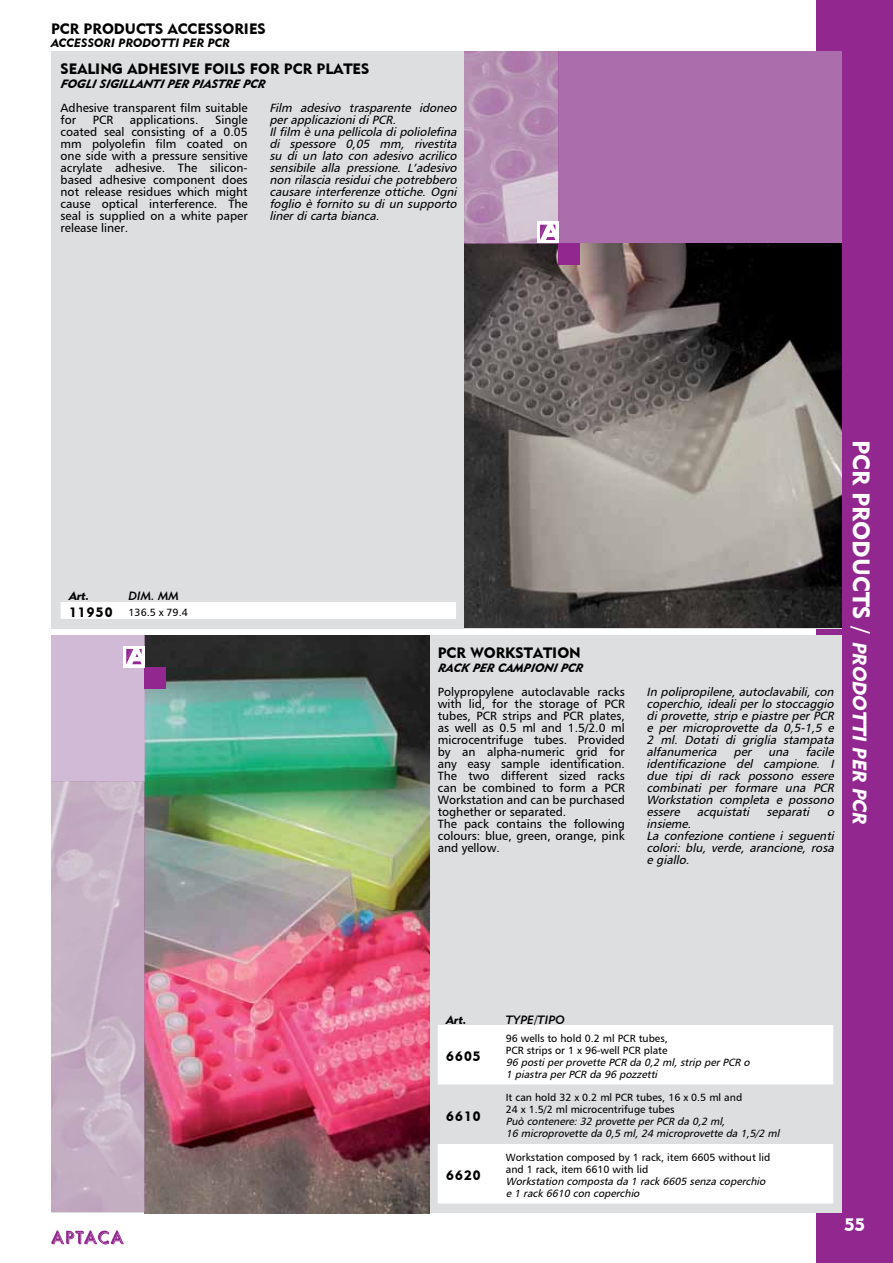
<style>
.page{position:relative;width:893px;height:1263px;background:#fff}
.page>*{position:absolute;margin:0;border:0;box-sizing:border-box;transform-origin:0 0}
.t1{font:italic 19.5px "Geometric 415 BT Black A";color:#fff}
.t2{font:18px "Geometric 415 BT Black A";color:#fff}
.t3{font:15px "Geometric 415 BT Black A";color:#000}
.t4{font:13.5px "Geometric 415 BT Black A";letter-spacing:.08em;color:#000}
.t5{font:italic 12px/12px "Humanist 777 BT Roman B";color:#000}
.t6{font:12px/12px "Humanist 777 BT Roman B";color:#000}
.t7{font:italic 12px "Geometric 415 BT Black Italic A";color:#000}
.t8{font:12px "Geometric 415 BT Black Italic A";color:#000}
.t9{font:12px "Geometric 415 BT Medium Italic A";color:#000}
.t10{font:italic 10.5px/12px "Humanist 777 BT Roman B";color:#000}
.t11{font:10.5px/12px "Humanist 777 BT Roman B";color:#000}
.s1{font-family:"Geometric 415 BT Black A";font-size:13.5px}
.s2{font-style:normal;font-size:24px}
</style>
<div class="page">
<div style="left:817px;top:0;width:76px;height:1263px;background:#92278f"></div>
<svg style="left:51px;top:1230px;width:73px;height:14px"></svg>
<div style="left:51px;top:51px;width:791px;height:577px;background:#dddee0"></div>
<div style="left:51px;top:635px;width:791px;height:577px;background:#dddee0"></div>
<img style="left:145px;top:635px;width:284px;height:578px">
<img style="left:465px;top:243px;width:377px;height:385px">
<div style="left:558px;top:51px;width:284px;height:192px;background:#ab6dac"></div>
<div style="left:61px;top:602px;width:395px;height:17px;background:#fff"></div>
<svg style="left:438px;top:1025px;width:395px;height:178px;fill:#fff"></svg>
<div style="left:558px;top:243px;width:22px;height:21px;background:#92278f"></div>
<svg style="left:465px;top:51px;width:93px;height:192px;background:#bb98b8"></svg>
<div style="left:145px;top:667px;width:21px;height:22px;background:#92278f"></div>
<svg style="left:51px;top:635px;width:94px;height:577px;background:#c8b2c8"></svg>
<p class="t3" style="left:51px;top:19px;width:216px">PCR PRODUCTS ACCESSORIES</p>
<p class="t8" style="left:51px;top:35px;width:180px">ACCESSORI PRODOTTI PER PCR</p>
<p class="t3" style="left:61px;top:60px;width:310px">SEALING ADHESIVE FOILS FOR PCR PLATES</p>
<p class="t5" style="left:269px;top:102px;width:192px">Film adesivo trasparente idoneo perapplicazionidiPCR.<br>Ilfilm è una pellicola dipoliolefina di spessore 0,05 mm, rivestita su di un lato con adesivo acrilico sensibile alla pressione. L’adesivo non rilascia residuiche potrebbero causare interferenze ottiche. Ogni foglio è fornito su di un supporto linerdicarta bianca.</p>
<p class="t7" style="left:61px;top:77px;width:209px">FOGLISIGILLANTIPER PIASTRE PCR</p>
<p class="t6" style="left:61px;top:102px;width:189px">Adhesive transparent film suitable for</p>
<p class="t6" style="left:61px;top:114px;width:189px;text-align:justify;text-indent:154px">Single coated seal consisting of a 0.05 mm polyolefin film coated on one side with a pressure sensitive acrylate adhesive. The silicon&shy;based adhesive component does not release residues which might cause optical interference. The seal is supplied on a white paper release liner.</p>
<p class="t6" style="left:93px;top:114px;width:22px">PCR</p>
<p class="t6" style="left:130px;top:114px;width:70px">applications.</p>
<p class="t8" style="left:69px;top:589px;width:22px">Art.</p>
<p class="t9" style="left:129px;top:589px;width:52px">DIM. MM</p>
<p class="t11" style="left:69px;top:606px;width:120px"><span class="s1">11950</span> 136.5 x 79.4</p>
<p class="t3" style="left:438px;top:643px;width:145px">PCR WORKSTATION</p>
<p class="t7" style="left:438px;top:660px;width:150px">RACK PER CAMPIONIPCR</p>
<p class="t6" style="left:438px;top:686px;width:189px">Polypropylene autoclavable racks with lid, for the storage of PCR tubes, PCR strips and PCR plates, as well as 0.5 ml and 1.5/2.0 ml microcentrifuge tubes. Provided by an alpha-numeric grid for any easy sample identification.<br>The two different sized racks can be combined to form a PCR<br>Workstation and can be purchased toghether or separated.<br>The pack contains the following colours: blue, green, orange, pink and yellow.</p>
<p class="t5" style="left:647px;top:686px;width:192px">In polipropilene,autoclavabili,con coperchio, ideali per lo stoccaggio di provette, strip e piastre per PCR e per microprovette da 0,5-1,5 e<br>2 ml. Dotati di griglia stampata alfanumerica per una facile identificazione del campione. I due tipi di rack possono essere combinati per formare una PCR<br>Workstation completa e possono essere acquistati separati o insieme.<br>La confezione contiene i seguenti colori: blu, verde, arancione, rosa e giallo.</p>
<h1 class="t1" style="left:872px;top:440px;width:389px;rotate:90deg"><span class="s2">P C R P RO D U C T S /</span> PRODOTTI PER PCR</h1>
<p class="t8" style="left:446px;top:1012px;width:22px">Art.</p>
<p class="t9" style="left:506px;top:1012px;width:60px">TYPE/TIPO</p>
<p class="t4" style="left:446px;top:1048px;width:36px">6605</p>
<p class="t11" style="left:506px;top:1032px;width:163px">96 wells to hold 0.2 ml PCR tubes,<br>PCR strips or 1 x 96-well PCR plate</p>
<p class="t10" style="left:506px;top:1056px;width:248px">96 postiperprovette PCR da 0,2 ml,strip perPCR o<br>1 piastra perPCR da 96 pozzetti</p>
<p class="t4" style="left:446px;top:1108px;width:36px">6610</p>
<p class="t4" style="left:446px;top:1167px;width:36px">6620</p>
<p class="t11" style="left:506px;top:1091px;width:238px">It can hold 32 x 0.2 ml PCR tubes, 16 x 0.5 ml and<br>24 x 1.5/2 ml microcentrifuge tubes</p>
<p class="t10" style="left:506px;top:1115px;width:278px">Può contenere:32 provette perPCR da 0,2 ml,<br>16 microprovette da 0,5 ml,24 microprovette da 1,5/2 ml</p>
<p class="t11" style="left:506px;top:1151px;width:266px">Workstation composed by 1 rack, item 6605 without lid and 1 rack, item 6610 with lid</p>
<p class="t10" style="left:506px;top:1175px;width:264px">Workstation composta da 1 rack 6605 senza coperchio e 1 rack 6610 con coperchio</p>
<h2 class="t2" style="left:844px;top:1213px;width:22px">55</h2>
</div>
